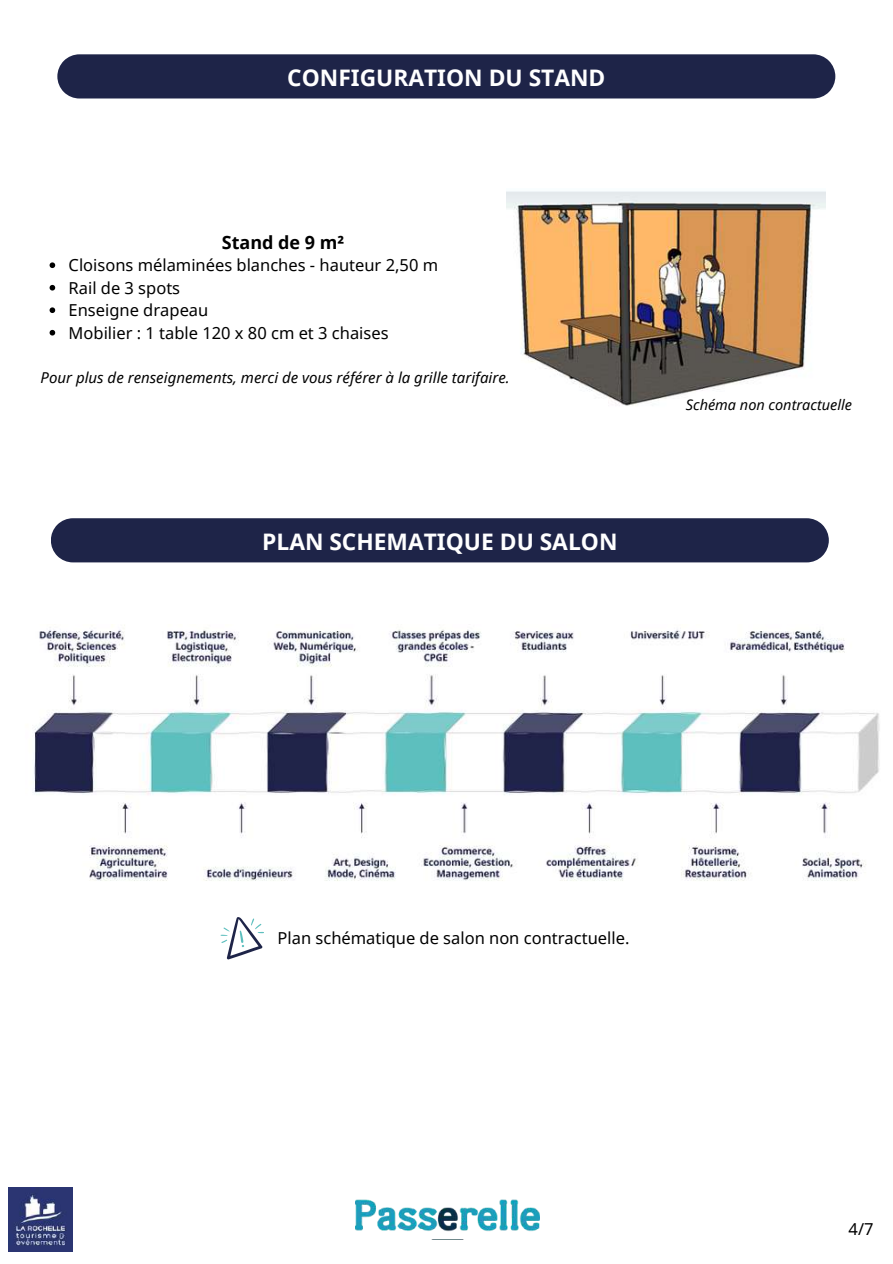
<style>
.page{position:relative;width:893px;height:1264px;background:#fff}
.page>*{position:absolute;margin:0;border:0;box-sizing:border-box;transform-origin:0 0}
.t1{font:700 22.8px "Noto Sans";color:#fff}
.t2{font:700 18px "Noto Sans";color:#000}
.t3{font:16.5px/22.5px "Noto Sans";color:#000}
.t4{font:italic 15px "Noto Sans";color:#000}
.t5{font:italic 14.4px "Noto Sans";color:#000}
</style>
<div class="page">
<div style="left:57px;top:54px;width:778px;height:44px;background:#1e2448"></div>
<img style="left:506px;top:191px;width:319px;height:215px">
<div style="left:51px;top:518px;width:777px;height:44px;background:#1e2448"></div>
<img style="left:9px;top:1187px;width:64px;height:64px">
<svg style="left:50px;top:262px;width:5px;height:6px"></svg>
<svg style="left:50px;top:285px;width:5px;height:5px"></svg>
<svg style="left:50px;top:307px;width:5px;height:6px"></svg>
<svg style="left:50px;top:330px;width:5px;height:5px"></svg>
<img style="left:33px;top:625px;width:847px;height:256px">
<svg style="left:220px;top:917px;width:44px;height:42px"></svg>
<img style="left:355px;top:1199px;width:185px;height:33px">
<h1 class="t1" style="left:287px;top:61px;width:319px">CONFIGURATION DU STAND</h1>
<p class="t2" style="left:222px;top:230px;width:124px">Stand de 9 m²</p>
<p class="t3" style="left:69px;top:254px;width:371px">Cloisons mélaminées blanches - hauteur 2,50 m<br>Rail de 3 spots<br>Enseigne drapeau<br>Mobilier : 1 table 120 x 80 cm et 3 chaises</p>
<p class="t4" style="left:41px;top:367px;width:470px">Pour plus de renseignements, merci de vous référer à la grille tarifaire.</p>
<h1 class="t1" style="left:262px;top:525px;width:357px">PLAN SCHEMATIQUE DU SALON</h1>
<p class="t5" style="left:685px;top:395px;width:168px">Schéma non contractuelle</p>
<p class="t3" style="left:277px;top:926px;width:353px">Plan schématique de salon non contractuelle.</p>
<p class="t3" style="left:848px;top:1217px;width:26px">4/7</p>
</div>
